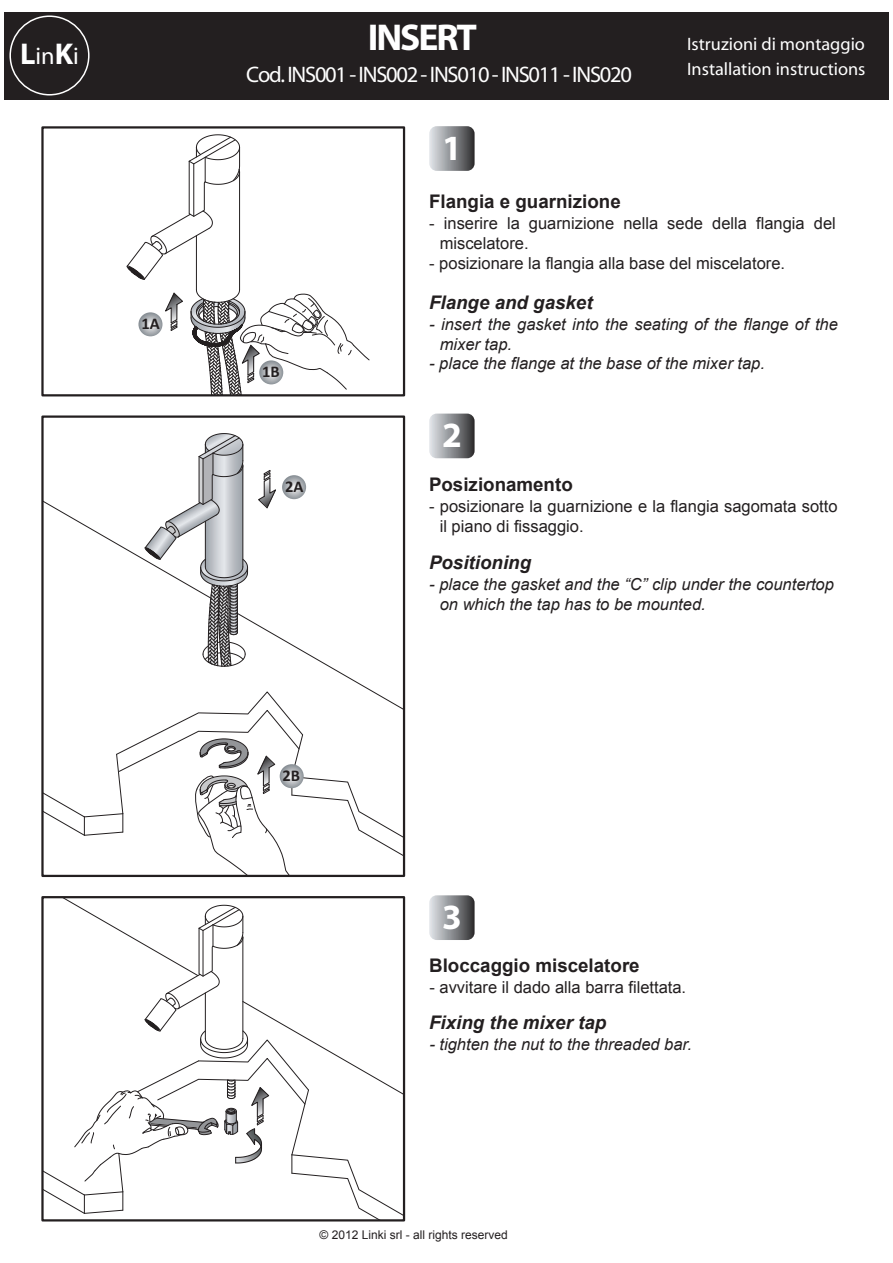
<style>
.page{position:relative;width:893px;height:1263px;background:#fff}
.page>*{position:absolute;margin:0;border:0;box-sizing:border-box;transform-origin:0 0}
.t1{font:700 37.5px "Myriad Pro";letter-spacing:-.055em;color:#fff}
.t2{font:700 35.55px "Myriad";color:#fff}
.t3{font:24.3px "Myriad Pro";color:#fff}
.t4{font:22.5px "Myriad Pro";letter-spacing:-.055em;color:#fff}
.t5{font:700 18.75px "Arial";color:#231f20}
.t6{font:italic 700 18.75px "Arial";color:#231f20}
.t7{font:18px/24.9px "Myriad";color:#fff}
.t8{font:16.5px/19.8px "Arial";color:#231f20}
.t9{font:italic 16.5px/19.8px "Arial";color:#231f20}
.t10{font:700 16.5px "Calibri";color:#231f20}
.t11{font:12px "Arial";color:#231f20}
.s1{font-weight:700;font-size:30.15px}
</style>
<div class="page">
<div style="left:5px;top:12px;width:884px;height:88px;background:#231f20"></div>
<hr style="left:239px;top:172px;width:1px;height:118px;background:#231f20">
<hr style="left:196px;top:236px;width:1px;height:54px;background:#231f20">
<div style="left:41px;top:126px;width:364px;height:270px;border:2px solid #231f20"></div>
<svg style="left:165px;top:292px;width:18px;height:39px"></svg>
<svg style="left:126px;top:134px;width:114px;height:146px"></svg>
<svg style="left:41px;top:433px;width:364px;height:444px"></svg>
<svg style="left:41px;top:896px;width:364px;height:325px"></svg>
<svg style="left:429px;top:126px;width:45px;height:45px;background:#8f9194"></svg>
<svg style="left:429px;top:414px;width:45px;height:44px;background:#8e9093"></svg>
<svg style="left:429px;top:895px;width:45px;height:45px;background:#8f9194"></svg>
<svg style="left:138px;top:312px;width:24px;height:24px"></svg>
<svg style="left:282px;top:475px;width:24px;height:24px"></svg>
<svg style="left:280px;top:764px;width:24px;height:24px"></svg>
<svg style="left:190px;top:289px;width:180px;height:107px"></svg>
<div style="left:9px;top:15px;width:81px;height:81px;border:2px solid #fff;border-radius:50%"></div>
<h3 class="t3" style="left:20px;top:41px;width:60px"><span class="s1">L</span>in<span class="s1">K</span>i</h3>
<p class="t10" style="left:141px;top:313px;width:20px">1A</p>
<h1 class="t1" style="left:368px;top:13px;width:111px">INSERT</h1>
<h3 class="t4" style="left:246px;top:61px;width:387px">Cod. INS001 - INS002 - INS010 - INS011 - INS020</h3>
<h2 class="t2" style="left:442px;top:130px;width:21px">1</h2>
<p class="t7" style="left:687px;top:32px;width:180px">Istruzioni di montaggio<br>Installation instructions</p>
<p class="t10" style="left:262px;top:361px;width:19px">1B</p>
<p class="t10" style="left:285px;top:476px;width:20px">2A</p>
<p class="t10" style="left:283px;top:765px;width:19px">2B</p>
<p class="t5" style="left:429px;top:189px;width:193px">Flangia e guarnizione</p>
<p class="t8" style="left:440px;top:214px;width:398px;text-indent:-10px">- inserire la guarnizione nella sede della flangia del miscelatore.</p>
<p class="t8" style="left:429px;top:253px;width:357px">- posizionare la flangia alla base del miscelatore.</p>
<p class="t6" style="left:429px;top:289px;width:165px">Flange and gasket</p>
<p class="t9" style="left:440px;top:314px;width:400px;text-indent:-10px">- insert the gasket into the seating of the flange of the mixer tap.</p>
<p class="t9" style="left:429px;top:354px;width:337px">- place the flange at the base of the mixer tap.</p>
<h2 class="t2" style="left:442px;top:417px;width:21px">2</h2>
<p class="t5" style="left:429px;top:472px;width:145px">Posizionamento</p>
<p class="t8" style="left:440px;top:496px;width:399px;text-indent:-10px">- posizionare la guarnizione e la flangia sagomata sotto il piano di fissaggio.</p>
<p class="t6" style="left:429px;top:550px;width:104px">Positioning</p>
<p class="t9" style="left:440px;top:575px;width:396px;text-indent:-10px">- place the gasket and the “C” clip under the countertop on which the tap has to be mounted.</p>
<h2 class="t2" style="left:442px;top:899px;width:21px">3</h2>
<p class="t5" style="left:429px;top:953px;width:212px">Bloccaggio miscelatore</p>
<p class="t8" style="left:429px;top:977px;width:258px">- avvitare il dado alla barra filettata.</p>
<p class="t6" style="left:429px;top:1010px;width:179px">Fixing the mixer tap</p>
<p class="t9" style="left:429px;top:1034px;width:264px">- tighten the nut to the threaded bar.</p>
<p class="t11" style="left:319px;top:1227px;width:190px">© 2012 Linki srl - all rights reserved</p>
</div>
